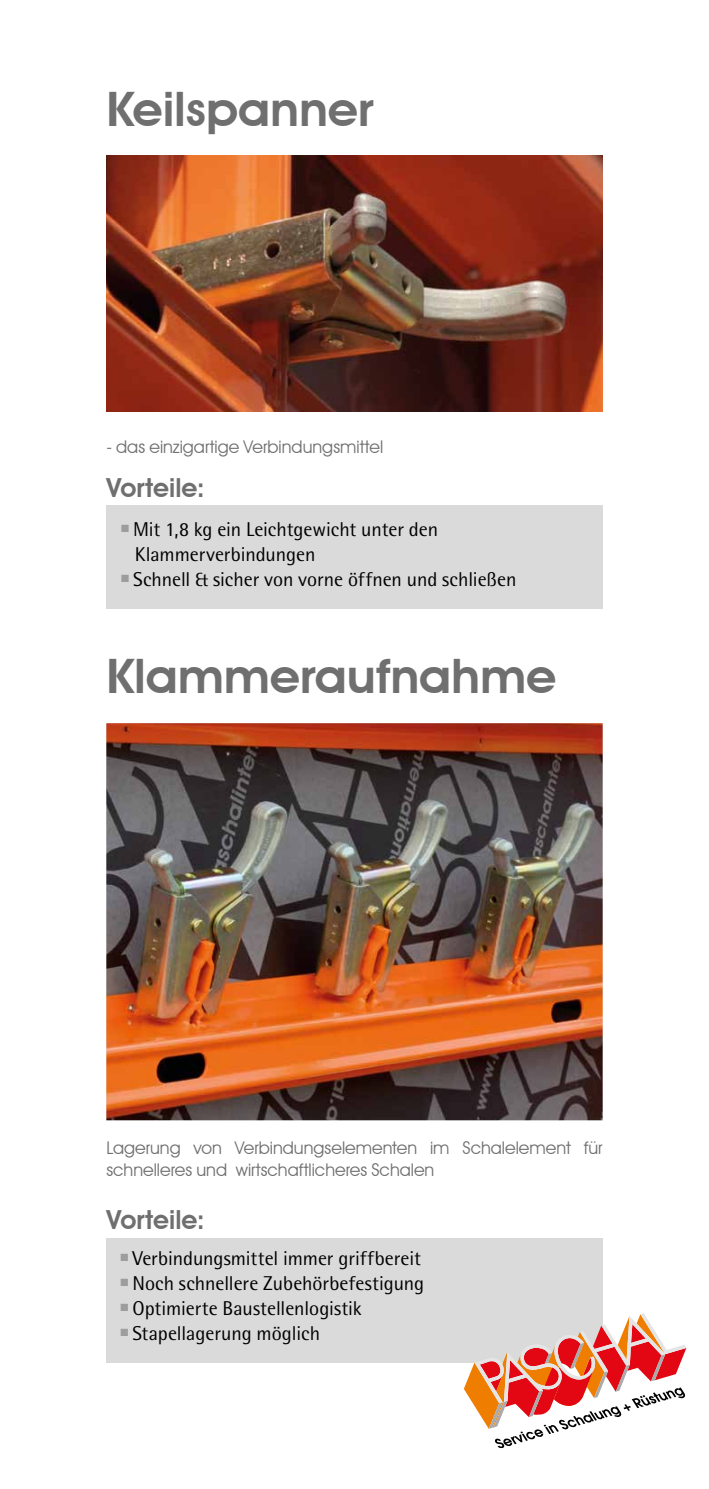
<style>
.page{position:relative;width:709px;height:1489px;background:#fff}
.page>*{position:absolute;margin:0;border:0;box-sizing:border-box;transform-origin:0 0}
.t1{font:600 47.5px "Avant Garde IT Cby BT";letter-spacing:-.005em;color:#706f6f;scale:1.05 1}
.t2{font:600 26.25px "Avant Garde IT Cby BT";letter-spacing:.005em;color:#706f6f}
.t3{font:20px/25px "Rotis Semi Sans";color:#000}
.t4{font:17.5px/22px "Avant Garde IT Cby BT";color:#706f6f}
.s1{color:#9d9d9c}
</style>
<div class="page">
<div style="left:106px;top:1238px;width:496px;height:124px;background:#dadada"></div>
<div style="left:106px;top:506px;width:496px;height:103px;background:#dadada"></div>
<img style="left:106px;top:156px;width:496px;height:255px">
<img style="left:106px;top:723px;width:496px;height:397px">
<svg style="left:464px;top:1313px;width:222px;height:134px"></svg>
<h1 class="t1" style="left:106px;top:80px;width:256px">Keilspanner</h1>
<p class="t4" style="left:106px;top:435px;width:278px">- das einzigartige Verbindungsmittel</p>
<h2 class="t2" style="left:106px;top:471px;width:100px">Vorteile:</h2>
<p class="t3" style="left:135px;top:516px;width:305px;text-indent:-14px"><span class="s1">■</span> Mit 1,8 kg ein Leichtgewicht unter den<br>Klammerverbindungen</p>
<p class="t3" style="left:120px;top:566px;width:397px"><span class="s1">■</span> Schnell &amp; sicher von vorne öffnen und schließen</p>
<h1 class="t1" style="left:106px;top:647px;width:430px">Klammeraufnahme</h1>
<p class="t4" style="left:106px;top:1136px;width:498px">Lagerung von Verbindungselementen im Schalelement für schnelleres und wirtschaftlicheres Schalen</p>
<h2 class="t2" style="left:106px;top:1203px;width:100px">Vorteile:</h2>
<p class="t3" style="left:120px;top:1245px;width:302px"><span class="s1">■</span> Verbindungsmittel immer griffbereit</p>
<p class="t3" style="left:120px;top:1270px;width:306px"><span class="s1">■</span> Noch schnellere Zubehörbefestigung</p>
<p class="t3" style="left:120px;top:1295px;width:243px"><span class="s1">■</span> Optimierte Baustellenlogistik</p>
<p class="t3" style="left:120px;top:1320px;width:202px"><span class="s1">■</span> Stapellagerung möglich</p>
</div>
